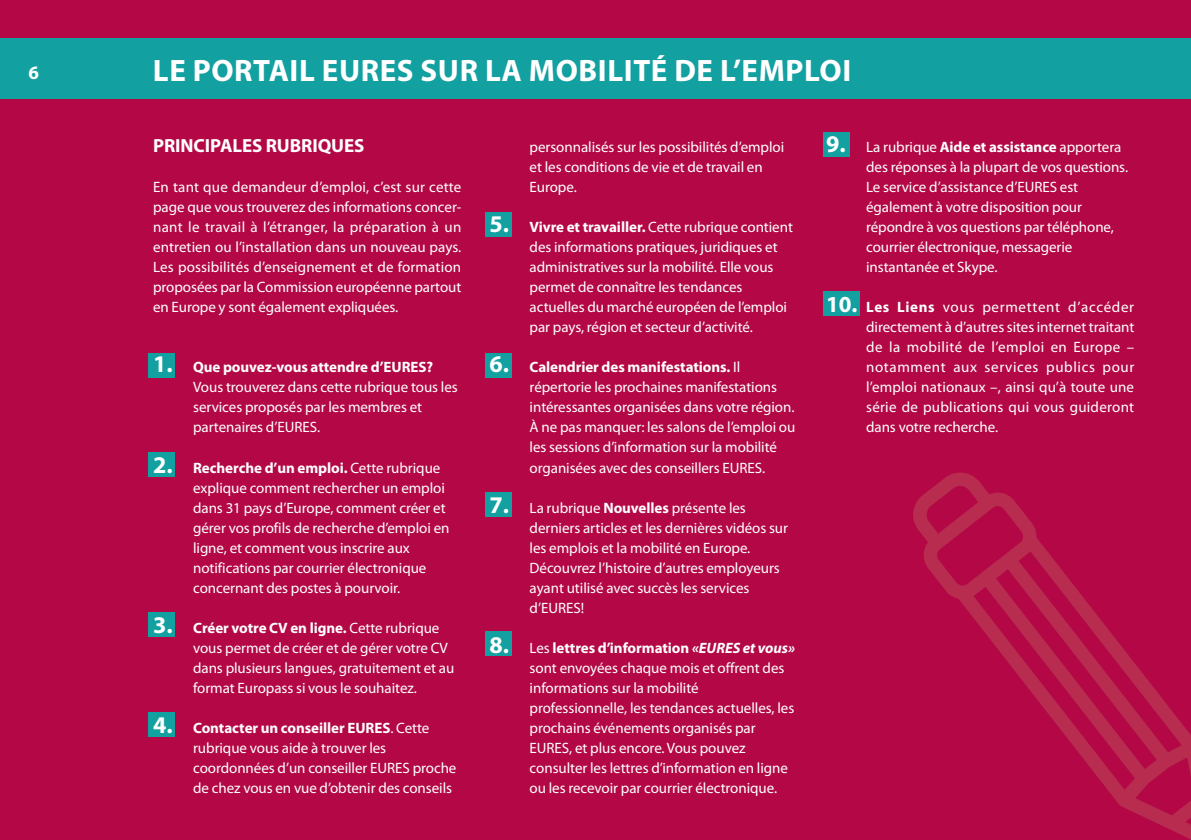
<style>
.page{position:relative;width:1191px;height:840px;background:#fff}
.page>*{position:absolute;margin:0;border:0;box-sizing:border-box;transform-origin:0 0}
.t1{font:700 31px "Myriad Pro";letter-spacing:.02em;color:#fff}
.t2{font:700 19px "Myriad Pro";letter-spacing:-.005em;color:#fff}
.t3{font:15px/20px "Myriad Pro";letter-spacing:-.005em;color:#fff}
.s1{font-weight:700;font-size:24px}
.s2{font-weight:700}
.s3{font-weight:700;font-style:italic}
.s4{font-weight:700;font-size:23px}
</style>
<div class="page">
<div style="left:0;top:1px;width:1191px;height:838px;background:#b30845"></div>
<div style="left:0;top:38px;width:1191px;height:61px;background:#13a0a1"></div>
<div style="left:148px;top:452px;width:26px;height:24px;background:#13a0a1"></div>
<div style="left:148px;top:353px;width:26px;height:24px;background:#13a0a1"></div>
<div style="left:148px;top:611px;width:26px;height:25px;background:#13a0a1"></div>
<div style="left:148px;top:711px;width:26px;height:25px;background:#13a0a1"></div>
<div style="left:485px;top:492px;width:26px;height:24px;background:#13a0a1"></div>
<div style="left:485px;top:631px;width:26px;height:24px;background:#13a0a1"></div>
<div style="left:485px;top:353px;width:26px;height:24px;background:#13a0a1"></div>
<div style="left:485px;top:213px;width:26px;height:24px;background:#13a0a1"></div>
<div style="left:823px;top:132px;width:26px;height:25px;background:#13a0a1"></div>
<div style="left:824px;top:291px;width:36px;height:24px;background:#13a0a1"></div>
<svg style="left:913px;top:472px;width:278px;height:367px"></svg>
<p class="t2" style="left:28px;top:66px;width:12px">6</p>
<h1 class="t1" style="left:153px;top:59px;width:700px">LE PORTAIL EURES SUR LA MOBILITÉ DE L’EMPLOI</h1>
<p class="t2" style="left:153px;top:139px;width:213px">PRINCIPALES RUBRIQUES</p>
<p class="t3" style="left:153px;top:178px;width:310px;text-align:justify">En tant que demandeur d’emploi, c’est sur cette page que vous trouverez des informations concer&shy;nant le travail à l’étranger, la préparation à un entretien ou l’installation dans un nouveau pays.<br>Les possibilités d’enseignement et de formation proposées par la Commission européenne partout en Europe y sont également expliquées.</p>
<p class="t3" style="left:193px;top:358px;width:266px;text-indent:-40px"><span class="s1">1.</span> <span class="s2">Que pouvez-vous attendre d’EURES?<br></span>Vous trouverez dans cette rubrique tous les services proposés par les membres et partenaires d’EURES.</p>
<p class="t3" style="left:193px;top:458px;width:258px;text-indent:-40px"><span class="s1">2.</span> <span class="s2">Recherche d’un emploi.</span> Cette rubrique explique comment rechercher un emploi dans 31 pays d’Europe, comment créer et gérer vos profils de recherche d’emploi en ligne, et comment vous inscrire aux notifications par courrier électronique concernant des postes à pourvoir.</p>
<p class="t3" style="left:193px;top:618px;width:263px;text-indent:-40px"><span class="s1">3.</span> <span class="s2">Créer votre CV en ligne.</span> Cette rubrique vous permet de créer et de gérer votre CV dans plusieurs langues, gratuitement et au format Europass si vous le souhaitez.</p>
<p class="t3" style="left:193px;top:718px;width:265px;text-indent:-40px"><span class="s1">4.</span> <span class="s2">Contacter un conseiller EURES</span>. Cette rubrique vous aide à trouver les coordonnées d’un conseiller EURES proche de chez vous en vue d’obtenir des conseils</p>
<p class="t3" style="left:529px;top:138px;width:256px">personnalisés sur les possibilités d’emploi et les conditions de vie et de travail en<br>Europe.</p>
<p class="t3" style="left:529px;top:218px;width:265px;text-indent:-40px"><span class="s1">5.</span> <span class="s2">Vivre et travailler.</span> Cette rubrique contient des informations pratiques, juridiques et administratives sur la mobilité. Elle vous permet de connaître les tendances actuelles du marché européen de l’emploi par pays, région et secteur d’activité.</p>
<p class="t3" style="left:529px;top:358px;width:267px;text-indent:-40px"><span class="s1">6.</span> <span class="s2">Calendrier des manifestations.</span> Il répertorie les prochaines manifestations intéressantes organisées dans votre région.<br>À ne pas manquer: les salons de l’emploi ou les sessions d’information sur la mobilité organisées avec des conseillers EURES.</p>
<p class="t3" style="left:529px;top:498px;width:260px;text-indent:-40px"><span class="s1">7.</span> La rubrique <span class="s2">Nouvelles</span> présente les derniers articles et les dernières vidéos sur les emplois et la mobilité en Europe.<br>Découvrez l’histoire d’autres employeurs ayant utilisé avec succès les services d’EURES!</p>
<p class="t3" style="left:529px;top:638px;width:267px;text-indent:-40px"><span class="s1">8.</span> Les <span class="s2">lettres d’information</span> <span class="s3">«EURES et vous» </span>sont envoyées chaque mois et offrent des informations sur la mobilité professionnelle, les tendances actuelles, les prochains événements organisés par EURES, et plus encore. Vous pouvez consulter les lettres d’information en ligne ou les recevoir par courrier électronique.</p>
<p class="t3" style="left:866px;top:138px;width:263px;text-indent:-40px"><span class="s1">9.</span> La rubrique <span class="s2">Aide et assistance</span> apportera des réponses à la plupart de vos questions.<br>Le service d’assistance d’EURES est également à votre disposition pour répondre à vos questions par téléphone, courrier électronique, messagerie instantanée et Skype.</p>
<p class="t3" style="left:866px;top:298px;width:270px;text-align:justify;text-indent:-40px"><span class="s4">10.</span> <span class="s2">Les Liens</span> vous permettent d’accéder directement à d’autres sites internet traitant de la mobilité de l’emploi en Europe – notamment aux services publics pour l’emploi nationaux –, ainsi qu’à toute une série de publications qui vous guideront dans votre recherche.</p>
</div>
